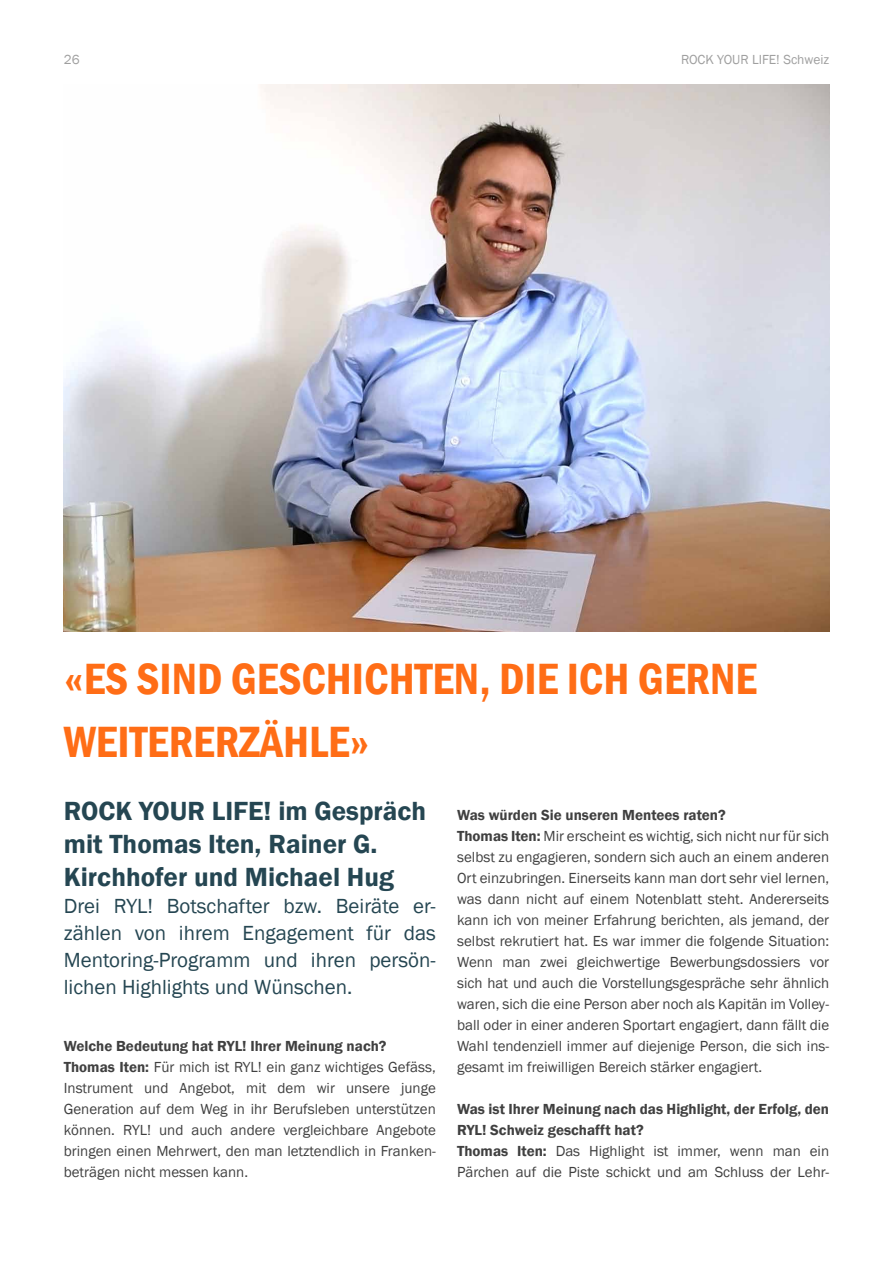
<style>
.page{position:relative;width:893px;height:1263px;background:#fff}
.page>*{position:absolute;margin:0;border:0;box-sizing:border-box;transform-origin:0 0}
.t1{font:600 condensed 45px/63px "Franklin Gothic";color:#ff6d16}
.t2{font:600 27px/33px "Franklin Gothic";color:#254652}
.t3{font:21px/27px "Franklin Gothic";color:#254652;text-align:justify}
.t4{font:15px/21px "Franklin Gothic";color:#404040}
.t5{font:600 15px/21px "Franklin Gothic";color:#404040}
.t6{font:13.5px "Franklin Gothic";color:#9f9f9f}
.s1{font-weight:600}
.s2{font-weight:400}
</style>
<div class="page">
<img style="left:64px;top:85px;width:765px;height:546px">
<p class="t6" style="left:64px;top:51px;width:17px">26</p>
<p class="t6" style="left:681px;top:51px;width:150px">ROCK YOUR LIFE! Schweiz</p>
<h1 class="t1" style="left:64px;top:647px;width:694px">«ES SIND GESCHICHTEN, DIE ICH GERNE<br>WEITERERZÄHLE»</h1>
<h2 class="t2" style="left:64px;top:795px;width:364px">ROCK YOUR LIFE! im Gespräch mit Thomas Iten, Rainer G.<br>Kirchhofer und Michael Hug</h2>
<h3 class="t3" style="left:64px;top:893px;width:374px">Drei RYL! Botschafter bzw. Beiräte er&shy;zählen von ihrem Engagement für das Mentoring-Programm und ihren persön&shy;lichen Highlights und Wünschen.</h3>
<p class="t4" style="left:64px;top:1036px;width:374px"><span class="s1">Welche Bedeutung hat RYL! Ihrer Meinung nach?<br>Thomas Iten:</span> Für mich ist RYL! ein ganz wichtiges Gefäss, Instrument und Angebot, mit dem wir unsere junge Generation auf dem Weg in ihr Berufsleben unterstützen können. RYL! und auch andere vergleichbare Angebote bringen einen Mehrwert, den man letztendlich in Franken&shy;beträgen nicht messen kann.</p>
<p class="t4" style="left:457px;top:805px;width:374px"><span class="s1">Was würden Sie unseren Mentees raten?<br>Thomas Iten:</span> Mir erscheint es wichtig, sich nicht nur für sich selbst zu engagieren, sondern sich auch an einem anderen Ort einzubringen. Einerseits kann man dort sehr viel lernen, was dann nicht auf einem Notenblatt steht. Andererseits kann ich von meiner Erfahrung berichten, als jemand, der selbst rekrutiert hat. Es war immer die folgende Situation:<br>Wenn man zwei gleichwertige Bewerbungsdossiers vor sich hat und auch die Vorstellungsgespräche sehr ähnlich waren, sich die eine Person aber noch als Kapitän im Volley&shy;ball oder in einer anderen Sportart engagiert, dann fällt die Wahl tendenziell immer auf diejenige Person, die sich ins&shy;gesamt im freiwilligen Bereich stärker engagiert.</p>
<p class="t5" style="left:457px;top:1098px;width:374px">Was ist Ihrer Meinung nach das Highlight, der Erfolg, den RYL! Schweiz geschafft hat?<br>Thomas Iten: <span class="s2">Das Highlight ist immer, wenn man ein Pärchen auf die Piste schickt und am Schluss der Lehr-</span></p>
</div>
